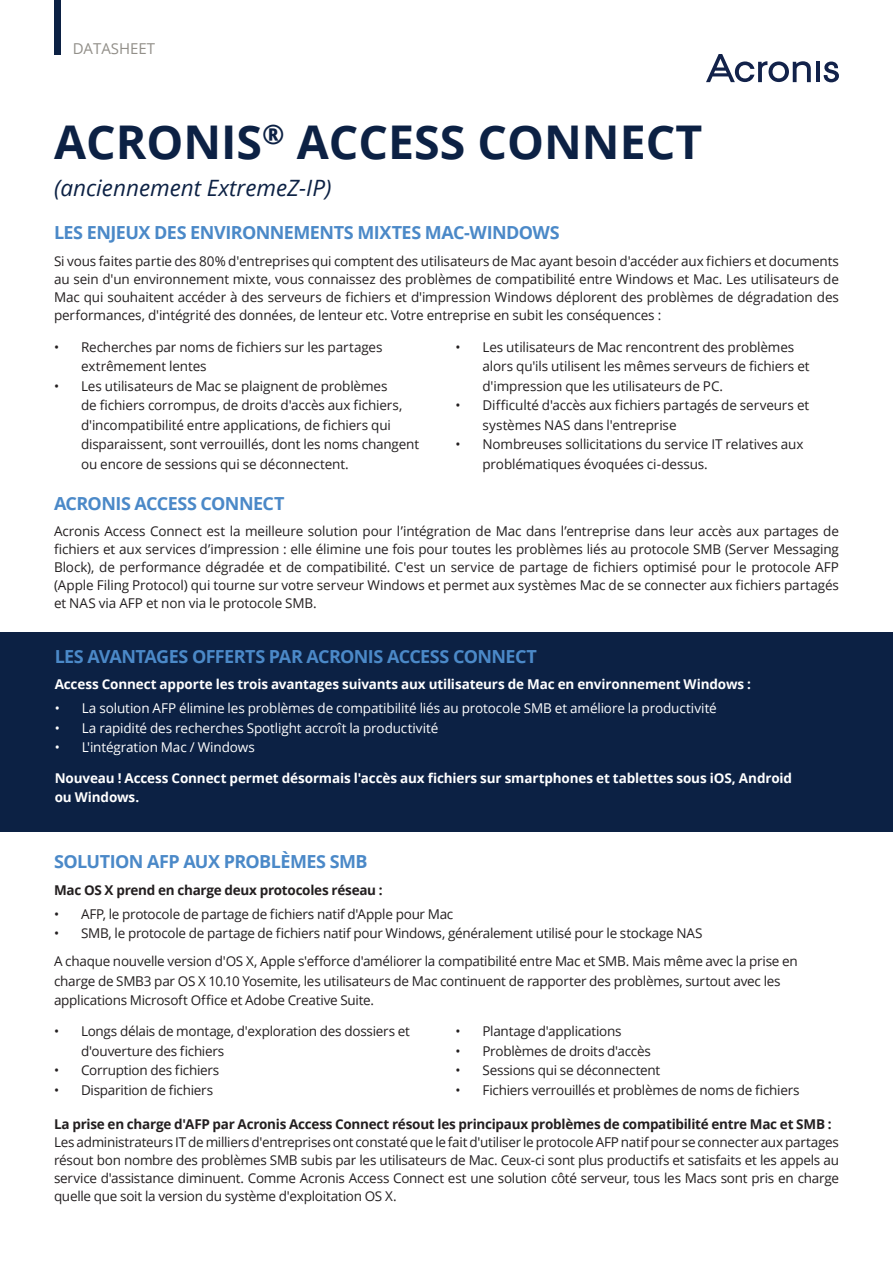
<style>
.page{position:relative;width:893px;height:1263px;background:#fff}
.page>*{position:absolute;margin:0;border:0;box-sizing:border-box;transform-origin:0 0}
.t1{font:700 46.5px "Open Sans";color:#0c2144}
.t2{font:italic 22.5px "Open Sans";color:#0c2144}
.t3{font:700 18px "Open Sans";letter-spacing:-.03em;color:#4b89c8}
.t4{font:15px "Open Sans";color:#928f89}
.t5{font:13.5px/19.5px "Open Sans";letter-spacing:-.015em;color:#231f20}
.t6{font:700 13.5px/19.5px "Open Sans";letter-spacing:-.01em;color:#fff}
.t7{font:13.5px "Open Sans";letter-spacing:-.01em;color:#fff}
.t8{font:700 13.5px "Open Sans";letter-spacing:-.02em;color:#231f20}
</style>
<div class="page">
<div style="left:0;top:632px;width:893px;height:200px;background:#0c2144"></div>
<hr style="left:816px;top:62px;width:3px;height:20px;background:#12224a">
<svg style="left:823px;top:62px;width:16px;height:20px"></svg>
<svg style="left:706px;top:54px;width:105px;height:28px"></svg>
<div style="left:54px;top:0;width:6px;height:54px;background:#0c2144"></div>
<p class="t4" style="left:73px;top:38px;width:84px">DATASHEET</p>
<h1 class="t1" style="left:54px;top:109px;width:650px">ACRONIS<sup>®</sup> ACCESS CONNECT</h1>
<h2 class="t2" style="left:54px;top:173px;width:279px">(anciennement ExtremeZ-IP)</h2>
<h3 class="t3" style="left:54px;top:220px;width:507px">LES ENJEUX DES ENVIRONNEMENTS MIXTES MAC-WINDOWS</h3>
<p class="t5" style="left:54px;top:251px;width:786px;line-height:18px;text-align:justify">Si vous faites partie des 80% d'entreprises qui comptent des utilisateurs de Mac ayant besoin d'accéder aux fichiers et documents au sein d'un environnement mixte, vous connaissez des problèmes de compatibilité entre Windows et Mac. Les utilisateurs de Mac qui souhaitent accéder à des serveurs de fichiers et d'impression Windows déplorent des problèmes de dégradation des performances, d'intégrité des données, de lenteur etc. Votre entreprise en subit les conséquences :</p>
<p class="t5" style="left:81px;top:337px;width:303px;text-indent:-27px">• Recherches par noms de fichiers sur les partages extrêmement lentes</p>
<p class="t5" style="left:81px;top:376px;width:340px;text-indent:-27px">• Les utilisateurs de Mac se plaignent de problèmes<br>de fichiers corrompus, de droits d'accès aux fichiers, d'incompatibilité entre applications, de fichiers qui disparaissent, sont verrouillés, dont les noms changent ou encore de sessions qui se déconnectent.</p>
<p class="t5" style="left:482px;top:337px;width:329px;text-indent:-27px">• Les utilisateurs de Mac rencontrent des problèmes alors qu'ils utilisent les mêmes serveurs de fichiers et d'impression que les utilisateurs de PC.</p>
<p class="t5" style="left:482px;top:395px;width:328px;text-indent:-27px">• Difficulté d'accès aux fichiers partagés de serveurs et systèmes NAS dans l'entreprise</p>
<p class="t5" style="left:482px;top:434px;width:323px;text-indent:-27px">• Nombreuses sollicitations du service IT relatives aux problématiques évoquées ci-dessus.</p>
<h3 class="t3" style="left:54px;top:490px;width:232px">ACRONIS ACCESS CONNECT</h3>
<p class="t5" style="left:54px;top:522px;width:786px;line-height:18px;text-align:justify">Acronis Access Connect est la meilleure solution pour l’intégration de Mac dans l’entreprise dans leur accès aux partages de fichiers et aux services d’impression : elle élimine une fois pour toutes les problèmes liés au protocole SMB (Server Messaging Block), de performance dégradée et de compatibilité. C'est un service de partage de fichiers optimisé pour le protocole AFP (Apple Filing Protocol) qui tourne sur votre serveur Windows et permet aux systèmes Mac de se connecter aux fichiers partagés et NAS via AFP et non via le protocole SMB.</p>
<h3 class="t3" style="left:55px;top:643px;width:484px">LES AVANTAGES OFFERTS PAR ACRONIS ACCESS CONNECT</h3>
<p class="t6" style="left:55px;top:674px;width:698px">Access Connect apporte les trois avantages suivants aux utilisateurs de Mac en environnement Windows :</p>
<p class="t7" style="left:55px;top:699px;width:664px">• La solution AFP élimine les problèmes de compatibilité liés au protocole SMB et améliore la productivité</p>
<p class="t7" style="left:55px;top:718px;width:385px">• La rapidité des recherches Spotlight accroît la productivité</p>
<p class="t7" style="left:55px;top:738px;width:202px">• L'intégration Mac / Windows</p>
<p class="t6" style="left:55px;top:768px;width:739px">Nouveau ! Access Connect permet désormais l'accès aux fichiers sur smartphones et tablettes sous iOS, Android ou Windows.</p>
<h3 class="t3" style="left:54px;top:849px;width:315px">SOLUTION AFP AUX PROBLÈMES SMB</h3>
<p class="t8" style="left:54px;top:880px;width:330px">Mac OS X prend en charge deux protocoles réseau :</p>
<p class="t5" style="left:54px;top:903px;width:401px">• AFP, le protocole de partage de fichiers natif d'Apple pour Mac</p>
<p class="t5" style="left:54px;top:919px;width:745px;line-height:28px">• SMB, le protocole de partage de fichiers natif pour Windows, généralement utilisé pour le stockage NAS<br>A chaque nouvelle version d'OS X, Apple s'efforce d'améliorer la compatibilité entre Mac et SMB. Mais même avec la prise en</p>
<p class="t5" style="left:54px;top:970px;width:728px">charge de SMB3 par OS X 10.10 Yosemite, les utilisateurs de Mac continuent de rapporter des problèmes, surtout avec les applications Microsoft Office et Adobe Creative Suite.</p>
<p class="t5" style="left:81px;top:1021px;width:330px;text-indent:-27px">• Longs délais de montage, d'exploration des dossiers et d'ouverture des fichiers</p>
<p class="t5" style="left:54px;top:1060px;width:167px">• Corruption des fichiers</p>
<p class="t5" style="left:54px;top:1080px;width:161px">• Disparition de fichiers</p>
<p class="t5" style="left:455px;top:1021px;width:167px">• Plantage d'applications</p>
<p class="t5" style="left:455px;top:1041px;width:197px">• Problèmes de droits d'accès</p>
<p class="t5" style="left:455px;top:1060px;width:206px">• Sessions qui se déconnectent</p>
<p class="t5" style="left:455px;top:1080px;width:346px">• Fichiers verrouillés et problèmes de noms de fichiers</p>
<p class="t8" style="left:54px;top:1115px;width:779px">La prise en charge d'AFP par Acronis Access Connect résout les principaux problèmes de compatibilité entre Mac et SMB :</p>
<p class="t5" style="left:54px;top:1133px;width:786px;line-height:18px;text-align:justify">Les administrateurs IT de milliers d'entreprises ont constaté que le fait d'utiliser le protocole AFP natif pour se connecter aux partages résout bon nombre des problèmes SMB subis par les utilisateurs de Mac. Ceux-ci sont plus productifs et satisfaits et les appels au service d'assistance diminuent. Comme Acronis Access Connect est une solution côté serveur, tous les Macs sont pris en charge quelle que soit la version du système d'exploitation OS X.</p>
</div>
